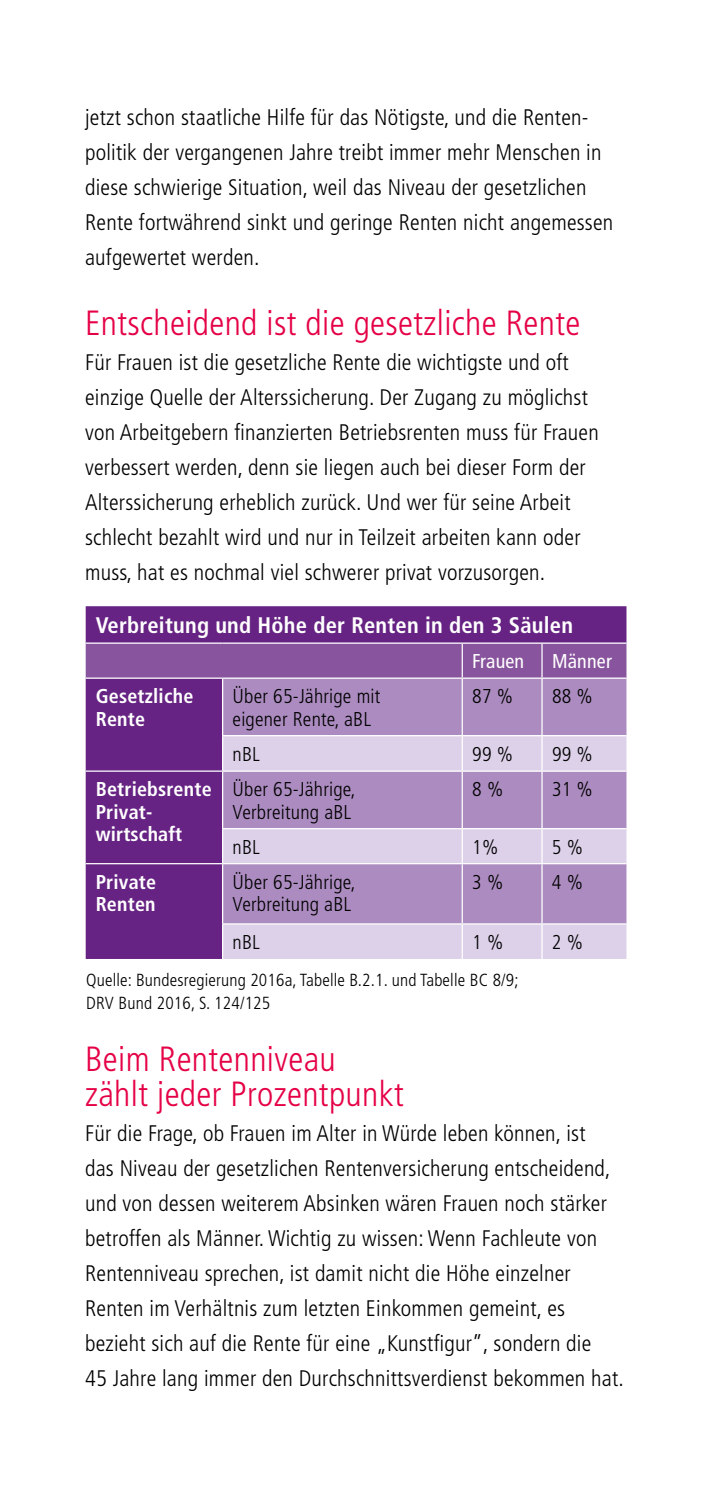
<style>
.page{position:relative;width:709px;height:1489px;background:#fff}
.page>*{position:absolute;margin:0;border:0;box-sizing:border-box;transform-origin:0 0}
.t1{font:300 condensed 35px/35px "Frutiger LT Pro";letter-spacing:.01em;color:#e50046}
.t2{font:300 condensed 22.5px/35px "Frutiger LT Pro";letter-spacing:.01em;color:#000}
.t3{font:700 condensed 22.5px "Frutiger LT Pro";letter-spacing:.01em;color:#fff}
.t4{font:300 condensed 20px/22.5px "Frutiger LT Pro";letter-spacing:.01em;color:#000}
.t5{font:700 condensed 20px/22.5px "Frutiger LT Pro";letter-spacing:.01em;color:#fff}
.t6{font:condensed 20px "Frutiger LT Pro";letter-spacing:.01em;color:#fff}
.t7{font:300 condensed 17.5px/22.5px "Frutiger LT Pro";letter-spacing:.01em;color:#000}
</style>
<div class="page">
<div style="left:86px;top:606px;width:540px;height:352px;background:#662383"></div>
<div style="left:86px;top:643px;width:540px;height:34px;background:#88549d"></div>
<div style="left:223px;top:678px;width:403px;height:57px;background:#ac8cc0"></div>
<svg style="left:223px;top:736px;width:403px;height:222px;background:#c3add3"></svg>
<hr style="left:86px;top:642px;width:137px;height:1px;background:#fff">
<hr style="left:223px;top:642px;width:239px;height:1px;background:#fff">
<hr style="left:462px;top:642px;width:80px;height:1px;background:#fff">
<hr style="left:461px;top:643px;width:2px;height:34px;background:#fff">
<hr style="left:542px;top:642px;width:84px;height:1px;background:#fff">
<hr style="left:541px;top:643px;width:1px;height:34px;background:#fff">
<hr style="left:86px;top:677px;width:137px;height:1px;background:#fff">
<hr style="left:223px;top:677px;width:239px;height:1px;background:#fff">
<hr style="left:222px;top:678px;width:1px;height:57px;background:#fff">
<hr style="left:462px;top:677px;width:80px;height:1px;background:#fff">
<hr style="left:461px;top:678px;width:2px;height:57px;background:#fff">
<hr style="left:542px;top:677px;width:84px;height:1px;background:#fff">
<hr style="left:541px;top:678px;width:1px;height:57px;background:#fff">
<hr style="left:222px;top:735px;width:240px;height:1px;background:#fff">
<hr style="left:222px;top:736px;width:1px;height:34px;background:#fff">
<hr style="left:462px;top:735px;width:80px;height:1px;background:#fff">
<hr style="left:461px;top:736px;width:2px;height:34px;background:#fff">
<hr style="left:542px;top:735px;width:84px;height:1px;background:#fff">
<hr style="left:541px;top:736px;width:1px;height:34px;background:#fff">
<hr style="left:86px;top:770px;width:137px;height:1px;background:#fff">
<hr style="left:223px;top:770px;width:239px;height:1px;background:#fff">
<hr style="left:222px;top:771px;width:1px;height:57px;background:#fff">
<hr style="left:462px;top:770px;width:80px;height:1px;background:#fff">
<hr style="left:461px;top:771px;width:2px;height:57px;background:#fff">
<hr style="left:542px;top:770px;width:84px;height:1px;background:#fff">
<hr style="left:541px;top:771px;width:1px;height:57px;background:#fff">
<hr style="left:222px;top:828px;width:240px;height:1px;background:#fff">
<hr style="left:222px;top:829px;width:1px;height:34px;background:#fff">
<hr style="left:462px;top:828px;width:80px;height:1px;background:#fff">
<hr style="left:461px;top:829px;width:2px;height:34px;background:#fff">
<hr style="left:542px;top:828px;width:84px;height:1px;background:#fff">
<hr style="left:541px;top:829px;width:1px;height:34px;background:#fff">
<hr style="left:86px;top:863px;width:137px;height:1px;background:#fff">
<hr style="left:223px;top:863px;width:239px;height:1px;background:#fff">
<hr style="left:222px;top:864px;width:1px;height:59px;background:#fff">
<hr style="left:462px;top:863px;width:80px;height:1px;background:#fff">
<hr style="left:461px;top:864px;width:2px;height:59px;background:#fff">
<hr style="left:542px;top:863px;width:84px;height:1px;background:#fff">
<hr style="left:541px;top:864px;width:1px;height:59px;background:#fff">
<hr style="left:222px;top:923px;width:240px;height:1px;background:#fff">
<hr style="left:222px;top:924px;width:1px;height:34px;background:#fff">
<hr style="left:462px;top:923px;width:80px;height:1px;background:#fff">
<hr style="left:461px;top:924px;width:2px;height:34px;background:#fff">
<hr style="left:542px;top:923px;width:84px;height:1px;background:#fff">
<hr style="left:541px;top:924px;width:1px;height:34px;background:#fff">
<p class="t2" style="left:85px;top:100px;width:530px">jetzt schon staatliche Hilfe für das Nötigste, und die Renten&shy;politik der vergangenen Jahre treibt immer mehr Menschen in diese schwierige Situation, weil das Niveau der gesetzlichen Rente fortwährend sinkt und geringe Renten nicht angemessen aufgewertet werden.</p>
<h1 class="t1" style="left:85px;top:306px;width:497px">Entscheidend ist die gesetzliche Rente</h1>
<p class="t2" style="left:85px;top:345px;width:515px">Für Frauen ist die gesetzliche Rente die wichtigste und oft einzige Quelle der Alterssicherung. Der Zugang zu möglichst von Arbeitgebern finanzierten Betriebsrenten muss für Frauen verbessert werden, denn sie liegen auch bei dieser Form der Alterssicherung erheblich zurück. Und wer für seine Arbeit schlecht bezahlt wird und nur in Teilzeit arbeiten kann oder muss, hat es nochmal viel schwerer privat vorzusorgen.</p>
<p class="t3" style="left:96px;top:612px;width:479px">Verbreitung und Höhe der Renten in den 3 Säulen</p>
<p class="t6" style="left:472px;top:649px;width:53px">Frauen</p>
<p class="t6" style="left:552px;top:649px;width:61px">Männer</p>
<p class="t5" style="left:96px;top:685px;width:99px">Gesetzliche<br>Rente</p>
<p class="t4" style="left:233px;top:685px;width:149px">Über 65-Jährige mit eigener Rente, aBL</p>
<p class="t4" style="left:472px;top:685px;width:42px">87 %</p>
<p class="t4" style="left:552px;top:685px;width:42px">88 %</p>
<p class="t4" style="left:233px;top:742px;width:29px">nBL</p>
<p class="t4" style="left:472px;top:742px;width:42px">99 %</p>
<p class="t4" style="left:552px;top:742px;width:42px">99 %</p>
<p class="t5" style="left:96px;top:778px;width:117px">Betriebsrente<br>Privat&shy;wirtschaft</p>
<p class="t4" style="left:233px;top:778px;width:125px">Über 65-Jährige,<br>Verbreitung aBL</p>
<p class="t4" style="left:472px;top:778px;width:33px">8 %</p>
<p class="t4" style="left:552px;top:778px;width:42px">31 %</p>
<p class="t4" style="left:232px;top:835px;width:29px">nBL</p>
<p class="t4" style="left:472px;top:835px;width:28px">1%</p>
<p class="t4" style="left:552px;top:835px;width:33px">5 %</p>
<p class="t5" style="left:96px;top:870px;width:62px">Private<br>Renten</p>
<p class="t4" style="left:232px;top:870px;width:125px">Über 65-Jährige,<br>Verbreitung aBL</p>
<p class="t4" style="left:472px;top:870px;width:33px">3 %</p>
<p class="t4" style="left:552px;top:870px;width:33px">4 %</p>
<p class="t4" style="left:232px;top:931px;width:29px">nBL</p>
<p class="t4" style="left:472px;top:931px;width:33px">1 %</p>
<p class="t4" style="left:552px;top:931px;width:33px">2 %</p>
<p class="t7" style="left:86px;top:969px;width:434px">Quelle: Bundesregierung 2016a, Tabelle B.2.1. und Tabelle BC 8/9;<br>DRV Bund 2016, S. 124/125</p>
<h1 class="t1" style="left:85px;top:1041px;width:320px">Beim Rentenniveau zählt jeder Prozentpunkt</h1>
<p class="t2" style="left:85px;top:1115px;width:540px">Für die Frage, ob Frauen im Alter in Würde leben können, ist<br>das Niveau der gesetzlichen Rentenversicherung entscheidend, und von dessen weiterem Absinken wären Frauen noch stärker betroffen als Männer. Wichtig zu wissen: Wenn Fachleute von Rentenniveau sprechen, ist damit nicht die Höhe einzelner Renten im Verhältnis zum letzten Einkommen gemeint, es bezieht sich auf die Rente für eine „Kunstfigur”, sondern die<br>45 Jahre lang immer den Durchschnittsverdienst bekommen hat.</p>
</div>
